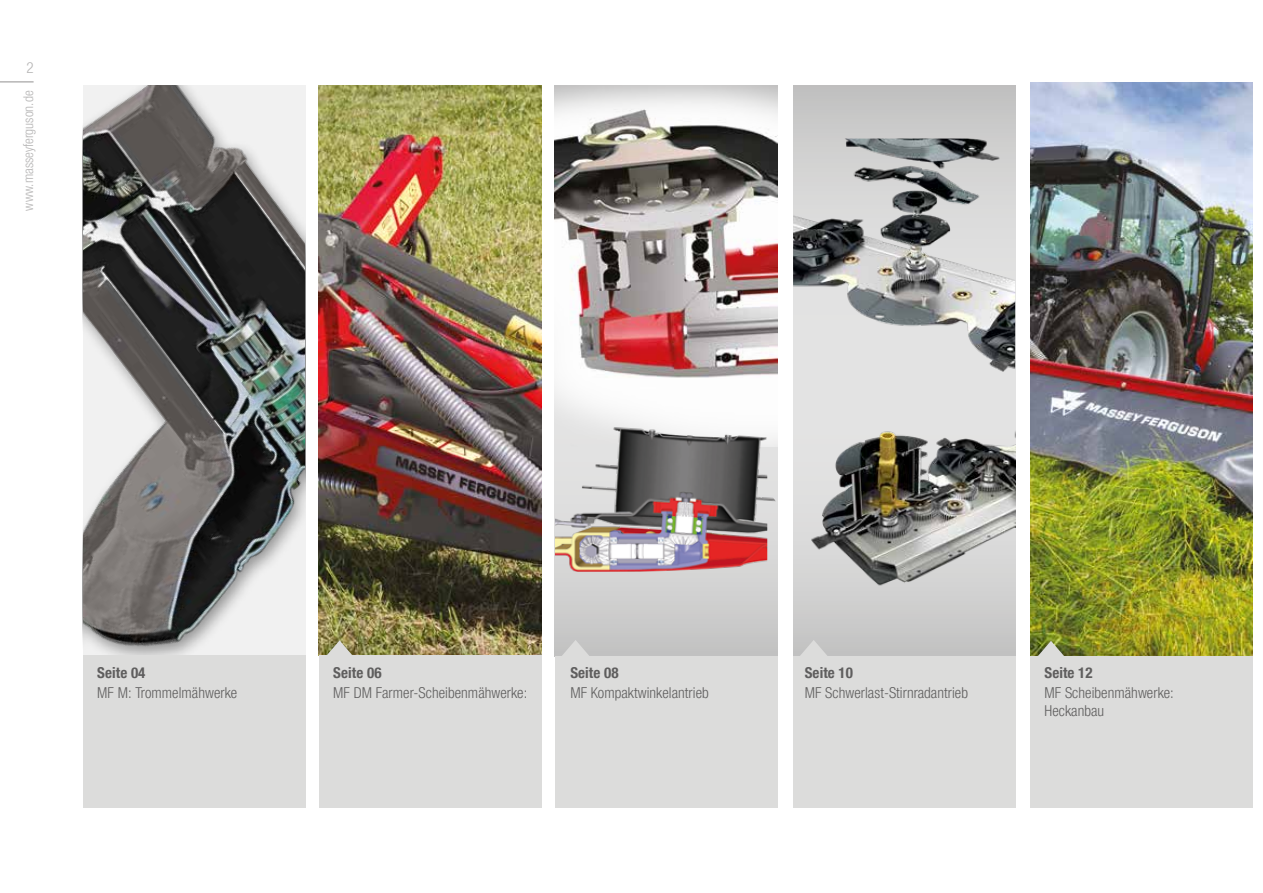
<style>
.page{position:relative;width:1263px;height:893px;background:#fff}
.page>*{position:absolute;margin:0;border:0;box-sizing:border-box;transform-origin:0 0}
.t1{font:300 condensed 15px/18px "Helvetica Neue LTW1 G";letter-spacing:.005em;color:#5f5e5e}
.t2{font:700 condensed 15px "Helvetica Neue LTW1 G";letter-spacing:.005em;color:#5f5e5e}
.t3{font:300 condensed 15px "Helvetica Neue LTW1 G";color:#b6b5b5}
.t4{font:300 condensed 13.5px "Helvetica Neue LTW1 G";color:#b6b5b5}
</style>
<div class="page">
<img style="left:319px;top:85px;width:222px;height:570px">
<img style="left:1030px;top:82px;width:222px;height:573px">
<img style="left:83px;top:85px;width:222px;height:570px">
<div style="left:555px;top:85px;width:222px;height:571px;background:#cbcbcb"></div>
<div style="left:793px;top:85px;width:222px;height:571px;background:#c5c5c5"></div>
<div style="left:793px;top:656px;width:222px;height:152px;background:#dcdcdb"></div>
<div style="left:1030px;top:656px;width:222px;height:152px;background:#dcdcdb"></div>
<div style="left:555px;top:656px;width:222px;height:152px;background:#dcdcdb"></div>
<div style="left:319px;top:655px;width:222px;height:153px;background:#dcdcdb"></div>
<div style="left:83px;top:655px;width:222px;height:153px;background:#dcdcdb"></div>
<svg style="left:800px;top:647px;width:27px;height:9px"></svg>
<svg style="left:1037px;top:641px;width:28px;height:15px"></svg>
<svg style="left:562px;top:640px;width:27px;height:16px"></svg>
<svg style="left:325px;top:640px;width:29px;height:15px"></svg>
<img style="left:793px;top:139px;width:222px;height:508px">
<img style="left:555px;top:89px;width:222px;height:320px">
<img style="left:793px;top:396px;width:222px;height:225px">
<img style="left:555px;top:409px;width:222px;height:173px">
<hr style="left:0;top:81px;width:34px;height:2px;background:#b6b5b5">
<p class="t3" style="left:26px;top:59px;width:9px">2</p>
<p class="t4" style="left:20px;top:211px;width:121px;rotate:-90deg">www.masseyferguson.de</p>
<p class="t2" style="left:97px;top:664px;width:50px">Seite 04</p>
<p class="t1" style="left:97px;top:684px;width:141px">MF M: Trommelmähwerke</p>
<p class="t2" style="left:333px;top:664px;width:50px">Seite 06</p>
<p class="t1" style="left:333px;top:684px;width:196px">MF DM Farmer-Scheibenmähwerke:</p>
<p class="t2" style="left:570px;top:664px;width:50px">Seite 08</p>
<p class="t1" style="left:570px;top:684px;width:140px">MF Kompaktwinkelantrieb</p>
<p class="t2" style="left:805px;top:664px;width:50px">Seite 10</p>
<p class="t1" style="left:805px;top:684px;width:165px">MF Schwerlast-Stirnradantrieb</p>
<p class="t2" style="left:1044px;top:664px;width:50px">Seite 12</p>
<p class="t1" style="left:1044px;top:684px;width:131px">MF Scheibenmähwerke:<br>Heckanbau</p>
</div>
